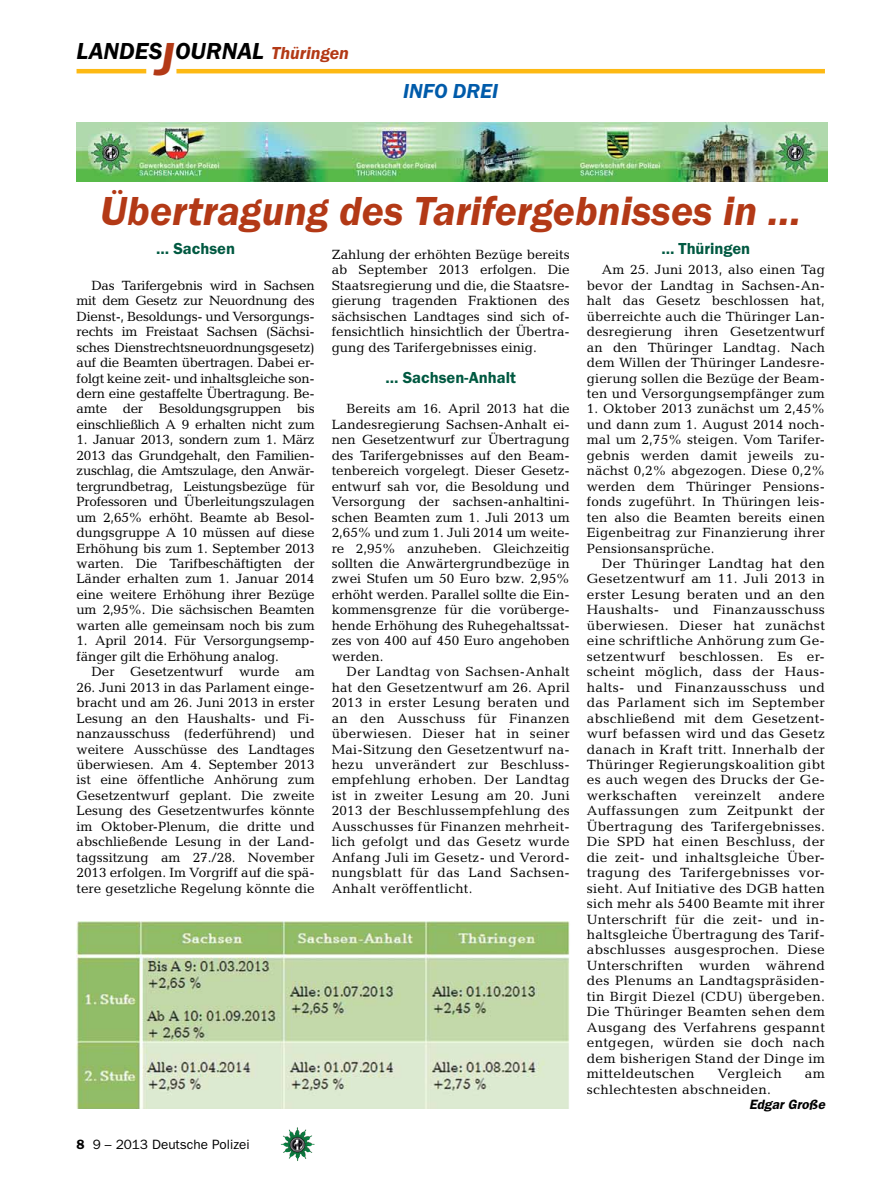
<style>
.page{position:relative;width:893px;height:1191px;background:#fff}
.page>*{position:absolute;margin:0;border:0;box-sizing:border-box;transform-origin:0 0}
._02__HEADLINE_3spalt{font:italic 600 42px "Franklin Gothic Itc T";color:#b33916}
.t1{font:italic 600 24px "Franklin Gothic Itc T";color:#000}
._01__RUBRIKENZEILE_o{font:italic 600 21px "Franklin Gothic Itc T";color:#005baa}
._14__ZÜ_A_1-zeilig{font:600 16.5px "Franklin Gothic Itc T";color:#005941}
._09__GRUNDTEXT___Blo{font:13.5px/15.5px "Candida";color:#000;text-align:justify}
._09__GRUNDTEXT___Blo-2{font:13.5px "Candida";letter-spacing:.02em;color:#000}
.t2{font:13.5px "Franklin Gothic";color:#000}
._13__UNTERSCHRIFT_Ar{font:italic 600 13.5px "Franklin Gothic";color:#000}
.s1{font-size:48px;color:#b33916}
.s2{font-size:18px;color:#b33916}
.s3{font-weight:600}
</style>
<div class="page">
<hr style="left:77px;top:69px;width:69px;height:4px;background:#fdb913">
<hr style="left:176px;top:69px;width:649px;height:4px;background:#fdb913">
<img style="left:281px;top:1128px;width:16px;height:24px">
<img style="left:77px;top:122px;width:750px;height:60px">
<img style="left:77px;top:921px;width:493px;height:188px">
<h2 class="t1" style="left:77px;top:37px;width:274px">LANDES<span class="s1">J</span>OURNAL <span class="s2">Thüringen</span></h2>
<p class="_01__RUBRIKENZEILE_o" style="left:403px;top:79px;width:97px">INFO DREI</p>
<p class="_02__HEADLINE_3spalt" style="left:100px;top:187px;width:703px">Übertragung des Tarifergebnisses in …</p>
<p class="_14__ZÜ_A_1-zeilig" style="left:156px;top:239px;width:80px">… Sachsen</p>
<p class="_09__GRUNDTEXT___Blo" style="left:77px;top:277px;width:240px;text-indent:15px">Das Tarifergebnis wird in Sachsen mit dem Gesetz zur Neuordnung des Dienst-, Besoldungs- und Versorgungs&shy;rechts im Freistaat Sachsen (Sächsi&shy;sches Dienstrechtsneuordnungsgesetz) auf die Beamten übertragen. Dabei er&shy;folgt keine zeit- und inhaltsgleiche son&shy;dern eine gestaffelte Übertragung. Be&shy;amte der Besoldungsgruppen bis einschließlich A 9 erhalten nicht zum</p>
<p class="_09__GRUNDTEXT___Blo" style="left:77px;top:432px;width:240px">1. Januar 2013, sondern zum 1. März 2013 das Grundgehalt, den Familien&shy;zuschlag, die Amtszulage, den Anwär&shy;tergrundbetrag, Leistungsbezüge für Professoren und Überleitungszulagen um 2,65% erhöht. Beamte ab Besol&shy;dungsgruppe A 10 müssen auf diese Erhöhung bis zum 1. September 2013 warten. Die Tarifbeschäftigten der Länder erhalten zum 1. Januar 2014 eine weitere Erhöhung ihrer Bezüge um 2,95%. Die sächsischen Beamten warten alle gemeinsam noch bis zum</p>
<p class="_09__GRUNDTEXT___Blo" style="left:77px;top:633px;width:240px">1. April 2014. Für Versorgungsemp&shy;fänger gilt die Erhöhung analog.</p>
<p class="_09__GRUNDTEXT___Blo" style="left:91px;top:664px;width:225px">Der Gesetzentwurf wurde am</p>
<p class="_09__GRUNDTEXT___Blo" style="left:77px;top:679px;width:240px">26. Juni 2013 in das Parlament einge&shy;bracht und am 26. Juni 2013 in erster Lesung an den Haushalts- und Fi&shy;nanzausschuss (federführend) und weitere Ausschüsse des Landtages überwiesen. Am 4. September 2013 ist eine öffentliche Anhörung zum Gesetzentwurf geplant. Die zweite Lesung des Gesetzentwurfes könnte im Oktober-Plenum, die dritte und abschließende Lesung in der Land&shy;tagssitzung am 27./28. November 2013 erfolgen. Im Vorgriff auf die spä&shy;tere gesetzliche Regelung könnte die</p>
<p class="_14__ZÜ_A_1-zeilig" style="left:661px;top:239px;width:90px">… Thüringen</p>
<p class="_09__GRUNDTEXT___Blo" style="left:587px;top:262px;width:240px;text-indent:15px">Am 25. Juni 2013, also einen Tag bevor der Landtag in Sachsen-An&shy;halt das Gesetz beschlossen hat, überreichte auch die Thüringer Lan&shy;desregierung ihren Gesetzentwurf an den Thüringer Landtag. Nach dem Willen der Thüringer Landesre&shy;gierung sollen die Bezüge der Beam&shy;ten und Versorgungsempfänger zum</p>
<p class="_09__GRUNDTEXT___Blo" style="left:587px;top:401px;width:240px">1. Oktober 2013 zunächst um 2,45% und dann zum 1. August 2014 noch&shy;mal um 2,75% steigen. Vom Tarifer&shy;gebnis werden damit jeweils zu&shy;nächst 0,2% abgezogen. Diese 0,2% werden dem Thüringer Pensions&shy;fonds zugeführt. In Thüringen leis&shy;ten also die Beamten bereits einen Eigenbeitrag zur Finanzierung ihrer Pensionsansprüche.</p>
<p class="_09__GRUNDTEXT___Blo" style="left:587px;top:556px;width:240px;text-indent:15px">Der Thüringer Landtag hat den Gesetzentwurf am 11. Juli 2013 in erster Lesung beraten und an den Haushalts- und Finanzausschuss überwiesen. Dieser hat zunächst eine schriftliche Anhörung zum Ge&shy;setzentwurf beschlossen. Es er&shy;scheint möglich, dass der Haus&shy;halts- und Finanzausschuss und das Parlament sich im September abschließend mit dem Gesetzent&shy;wurf befassen wird und das Gesetz danach in Kraft tritt. Innerhalb der Thüringer Regierungskoalition gibt es auch wegen des Drucks der Ge&shy;werkschaften</p>
<p class="_09__GRUNDTEXT___Blo" style="left:332px;top:247px;width:240px">Zahlung der erhöhten Bezüge bereits ab September 2013 erfolgen. Die Staatsregierung und die, die Staatsre&shy;gierung tragenden Fraktionen des sächsischen Landtages sind sich of&shy;fensichtlich hinsichtlich der Übertra&shy;gung des Tarifergebnisses einig.</p>
<p class="_14__ZÜ_A_1-zeilig" style="left:385px;top:368px;width:132px">… Sachsen-Anhalt</p>
<p class="_09__GRUNDTEXT___Blo" style="left:332px;top:401px;width:240px;text-indent:15px">Bereits am 16. April 2013 hat die Landesregierung Sachsen-Anhalt ei&shy;nen Gesetzentwurf zur Übertragung des Tarifergebnisses auf den Beam&shy;tenbereich vorgelegt. Dieser Gesetz&shy;entwurf sah vor, die Besoldung und Versorgung der sachsen-anhaltini&shy;schen Beamten zum 1. Juli 2013 um 2,65% und zum 1. Juli 2014 um weite&shy;re 2,95% anzuheben. Gleichzeitig sollten die Anwärtergrundbezüge in zwei Stufen um 50 Euro bzw. 2,95% erhöht werden. Parallel sollte die Ein&shy;kommensgrenze für die vorüberge&shy;hende Erhöhung des Ruhegehaltssat&shy;zes von 400 auf 450 Euro angehoben werden.</p>
<p class="_09__GRUNDTEXT___Blo" style="left:332px;top:664px;width:240px;text-indent:15px">Der Landtag von Sachsen-Anhalt hat den Gesetzentwurf am 26. April 2013 in erster Lesung beraten und an den Ausschuss für Finanzen überwiesen. Dieser hat in seiner Mai-Sitzung den Gesetzentwurf na&shy;hezu unverändert zur Beschluss&shy;empfehlung erhoben. Der Landtag ist in zweiter Lesung am 20. Juni 2013 der Beschlussempfehlung des Ausschusses für Finanzen mehrheit&shy;lich gefolgt und das Gesetz wurde Anfang Juli im Gesetz- und Verord&shy;nungsblatt für das Land Sachsen-Anhalt veröffentlicht.</p>
<p class="_09__GRUNDTEXT___Blo" style="left:587px;top:787px;width:240px;text-indent:192px">andere Auffassungen zum Zeitpunkt der Übertragung des Tarifergebnisses.<br>Die SPD hat einen Beschluss, der die zeit- und inhaltsgleiche Über&shy;tragung des Tarifergebnisses vor&shy;sieht. Auf Initiative des DGB hatten sich mehr als 5400 Beamte mit ihrer Unterschrift für die zeit- und in&shy;haltsgleiche Übertragung des Tarif&shy;abschlusses ausgesprochen. Diese Unterschriften wurden während des Plenums an Landtagspräsiden&shy;tin Birgit Diezel (CDU) übergeben.<br>Die Thüringer Beamten sehen dem Ausgang des Verfahrens gespannt entgegen, würden sie doch nach dem bisherigen Stand der Dinge im mitteldeutschen</p>
<p class="_09__GRUNDTEXT___Blo-2" style="left:694px;top:787px;width:68px">vereinzelt</p>
<p class="_09__GRUNDTEXT___Blo-2" style="left:717px;top:1065px;width:66px">Vergleich</p>
<p class="_09__GRUNDTEXT___Blo" style="left:805px;top:1065px;width:22px">am</p>
<p class="_09__GRUNDTEXT___Blo-2" style="left:587px;top:1081px;width:186px">schlechtesten abschneiden.</p>
<p class="_13__UNTERSCHRIFT_Ar" style="left:749px;top:1096px;width:77px">Edgar Große</p>
<p class="t2" style="left:77px;top:1136px;width:175px"><span class="s3">8</span> 9 – 2013 Deutsche Polizei</p>
</div>
